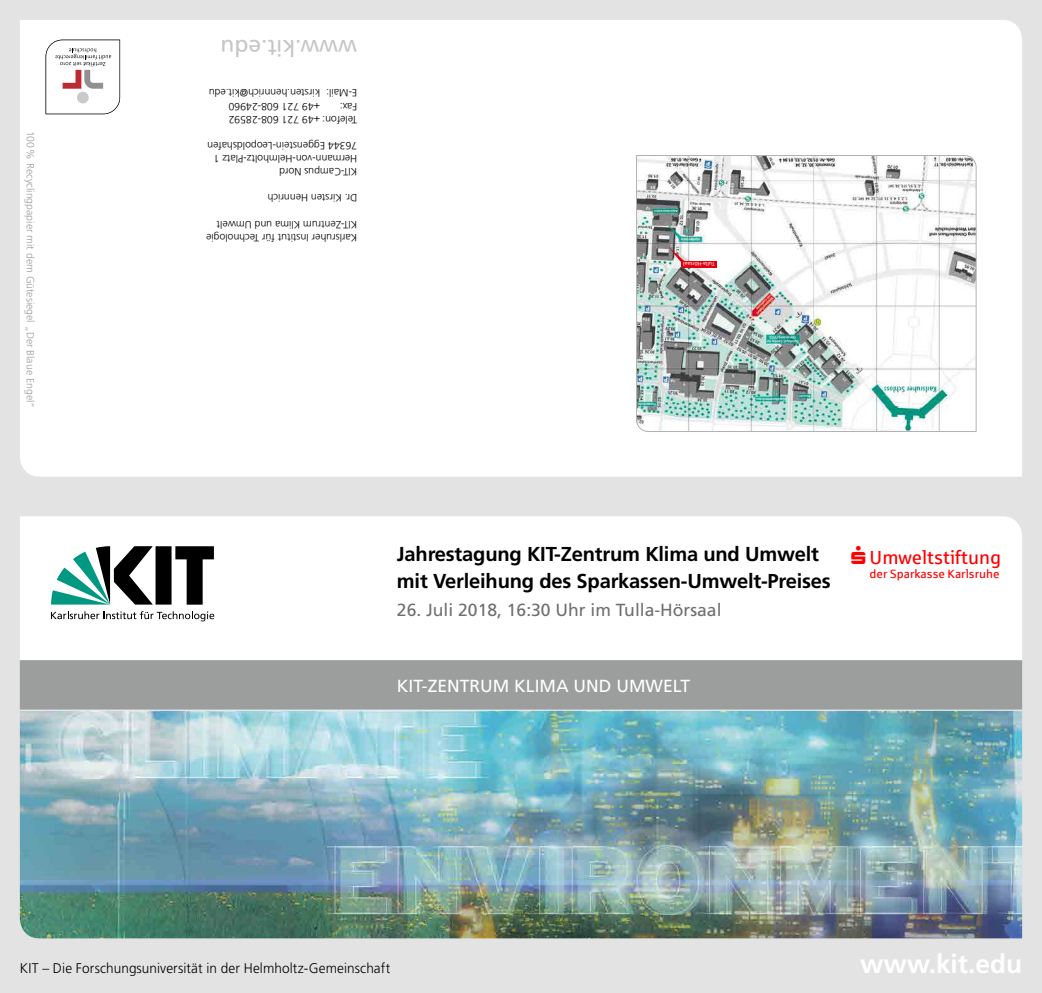
<style>
.page{position:relative;width:1042px;height:993px;background:#fff}
.page>*{position:absolute;margin:0;border:0;box-sizing:border-box;transform-origin:0 0}
.t1{font:700 26.25px "Frutiger LT Std";color:#fff}
.t2{font:22.75px "Frutiger LT Std";color:#c5c6c6}
.t3{font:700 20.12px/26.2px "Frutiger LT Std";letter-spacing:-.01em;color:#000}
.t4{font:18.9px "Sparkasse Rg";color:#f00}
.t5{font:17.5px "Frutiger LT Std";color:#6f6f6e}
.t6{font:17.5px "Frutiger LT Std";color:#fff}
.t7{font:300 14px "Frutiger LT Std";letter-spacing:.005em;color:#000}
.t8{font:12.08px "Sparkasse Rg";color:#f00}
.t9{font:300 10.5px "Frutiger LT Std";color:#000}
.t10{font:300 10.5px "Frutiger LT Std";color:#9c9d9d}
.t11{font:5.25px "Frutiger LT Std";color:#fff}
</style>
<div class="page">
<img style="left:0;top:0;width:1042px;height:992px">
<img style="left:636px;top:154px;width:341px;height:278px">
<svg style="left:51px;top:546px;width:163px;height:58px"></svg>
<svg style="left:51px;top:611px;width:163px;height:10px"></svg>
<div style="left:681px;top:261px;width:36px;height:7px;background:#e3000f"></div>
<svg style="left:668px;top:247px;width:16px;height:16px"></svg>
<svg style="left:46px;top:40px;width:74px;height:74px"></svg>
<svg style="left:851px;top:545px;width:14px;height:18px"></svg>
<p class="t2" style="left:357px;top:61px;width:138px;rotate:-180deg">www.kit.edu</p>
<p class="t9" style="left:320px;top:99px;width:113px;rotate:-180deg">kirsten.hennrich@kit.edu</p>
<p class="t9" style="left:357px;top:99px;width:32px;rotate:-180deg">E-Mail:</p>
<p class="t9" style="left:320px;top:112px;width:93px;rotate:-180deg">+49 721 608-24960</p>
<p class="t9" style="left:357px;top:112px;width:19px;rotate:-180deg">Fax:</p>
<p class="t10" style="left:36px;top:130px;width:279px;rotate:90deg">100% Recyclingpapier mit dem Gütesiegel „Der Blaue Engel“</p>
<p class="t9" style="left:357px;top:125px;width:130px;rotate:-180deg">Telefon: +49 721 608-28592</p>
<p class="t9" style="left:357px;top:151px;width:151px;rotate:-180deg">76344 Eggenstein-Leopoldshafen</p>
<p class="t9" style="left:357px;top:164px;width:145px;rotate:-180deg">Hermann-von-Helmholtz-Platz 1</p>
<p class="t9" style="left:357px;top:178px;width:79px;rotate:-180deg">KIT-Campus Nord</p>
<p class="t9" style="left:357px;top:204px;width:91px;rotate:-180deg">Dr. Kirsten Hennrich</p>
<p class="t9" style="left:357px;top:230px;width:142px;rotate:-180deg">KIT-Zentrum Klima und Umwelt</p>
<p class="t9" style="left:357px;top:243px;width:153px;rotate:-180deg">Karlsruher Institut für Technologie</p>
<p class="t11" style="left:715px;top:267px;width:33px;rotate:-180deg">Tulla-Hörsaal</p>
<p class="t3" style="left:397px;top:541px;width:435px">Jahrestagung KIT-Zentrum Klima und Umwelt mit Verleihung des Sparkassen-Umwelt-Preises</p>
<p class="t5" style="left:397px;top:599px;width:326px">26. Juli 2018, 16:30 Uhr im Tulla-Hörsaal</p>
<p class="t6" style="left:397px;top:675px;width:295px">KIT-ZENTRUM KLIMA UND UMWELT</p>
<p class="t4" style="left:869px;top:545px;width:133px">Umweltstiftung</p>
<p class="t8" style="left:869px;top:566px;width:131px">der Sparkasse Karlsruhe</p>
<p class="t7" style="left:20px;top:960px;width:372px">KIT – Die Forschungsuniversität in der Helmholtz-Gemeinschaft</p>
<p class="t1" style="left:860px;top:948px;width:163px">www.kit.edu</p>
</div>
